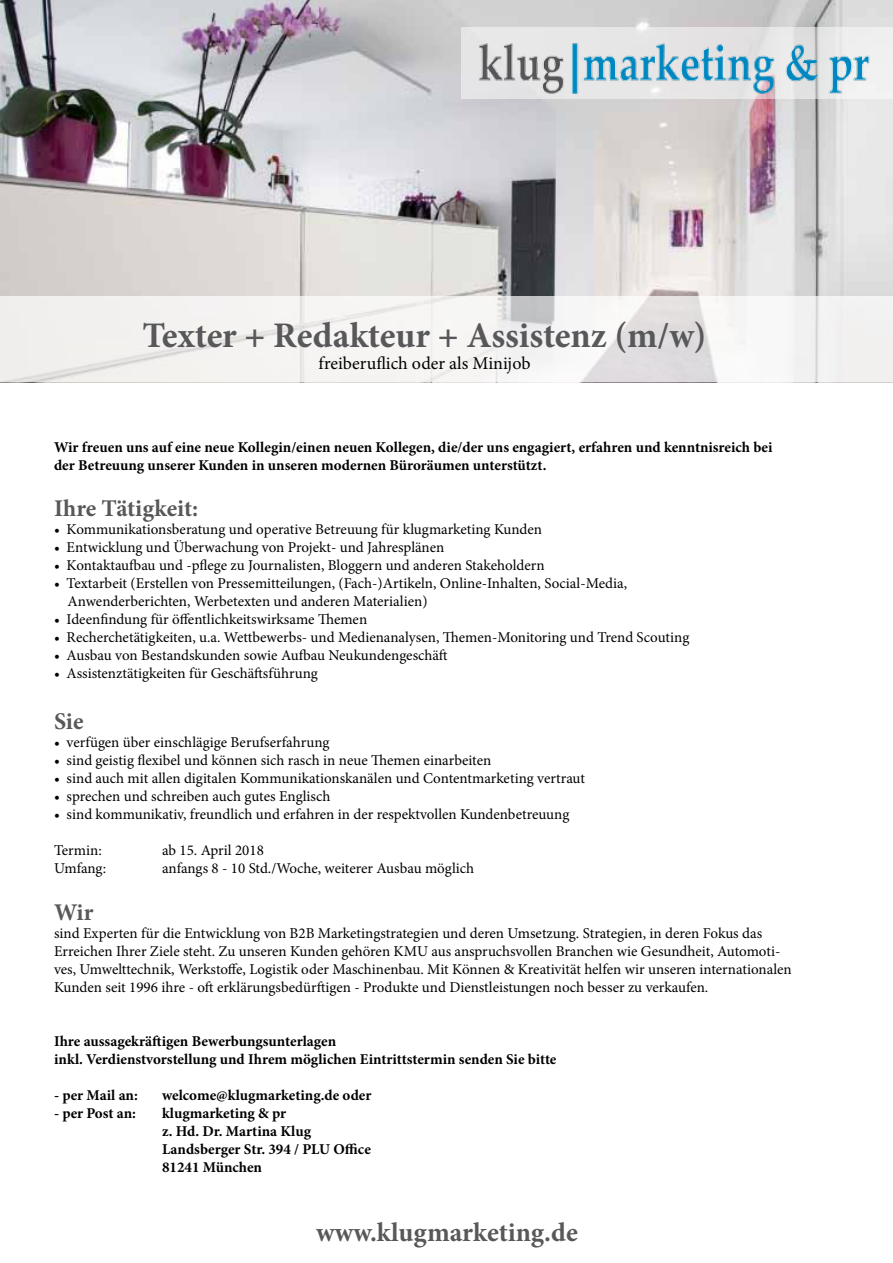
<style>
.page{position:relative;width:893px;height:1263px;background:#fff}
.page>*{position:absolute;margin:0;border:0;box-sizing:border-box;transform-origin:0 0}
.t1{font:700 36px "Minion Pro";letter-spacing:-.005em;color:#58585a}
.t2{font:700 27px "Minion Pro";color:#58585a}
.t3{font:700 24px "Minion Pro";letter-spacing:-.005em;color:#58585a}
.t4{font:18px "Minion Pro";color:#000}
.t5{font:15px/18px "Minion Pro";color:#000}
.t6{font:700 15px/18px "Minion Pro";color:#000}
</style>
<div class="page">
<img style="left:0;top:0;width:893px;height:383px">
<div style="left:461px;top:28px;width:432px;height:71px;background:#e7e6e7"></div>
<img style="left:479px;top:40px;width:395px;height:55px">
<svg style="left:0;top:297px;width:893px;height:85px;fill:#f3f2f2"></svg>
<h1 class="t1" style="left:143px;top:310px;width:566px">Texter + Redakteur + Assistenz (m/w)</h1>
<p class="t4" style="left:319px;top:351px;width:213px">freiberuflich oder als Minijob</p>
<p class="t6" style="left:54px;top:438px;width:720px">Wir freuen uns auf eine neue Kollegin/einen neuen Kollegen, die/der uns engagiert, erfahren und kenntnisreich bei der Betreuung unserer Kunden in unseren modernen Büroräumen unterstützt.</p>
<h3 class="t3" style="left:54px;top:492px;width:146px">Ihre Tätigkeit:</h3>
<p class="t5" style="left:54px;top:521px;width:490px">• Kommunikationsberatung und operative Betreuung für klugmarketing Kunden</p>
<p class="t5" style="left:54px;top:539px;width:392px">• Entwicklung und Überwachung von Projekt- und Jahresplänen</p>
<p class="t5" style="left:54px;top:557px;width:492px">• Kontaktaufbau und -pflege zu Journalisten, Bloggern und anderen Stakeholdern</p>
<p class="t5" style="left:68px;top:575px;width:561px;text-indent:-14px">• Textarbeit (Erstellen von Pressemitteilungen, (Fach-)Artikeln, Online-Inhalten, Social-Media,<br>Anwenderberichten, Werbetexten und anderen Materialien)</p>
<p class="t5" style="left:54px;top:611px;width:315px">• Ideenfindung für öffentlichkeitswirksame Themen</p>
<p class="t5" style="left:54px;top:629px;width:637px">• Recherchetätigkeiten, u.a. Wettbewerbs- und Medienanalysen, Themen-Monitoring und Trend Scouting</p>
<p class="t5" style="left:54px;top:647px;width:395px">• Ausbau von Bestandskunden sowie Aufbau Neukundengeschäft</p>
<p class="t5" style="left:54px;top:665px;width:265px">• Assistenztätigkeiten für Geschäftsführung</p>
<h3 class="t3" style="left:54px;top:704px;width:31px">Sie</h3>
<p class="t5" style="left:54px;top:733px;width:277px">• verfügen über einschlägige Berufserfahrung</p>
<p class="t5" style="left:54px;top:751px;width:439px">• sind geistig flexibel und können sich rasch in neue Themen einarbeiten</p>
<p class="t5" style="left:54px;top:769px;width:532px">• sind auch mit allen digitalen Kommunikationskanälen und Contentmarketing vertraut</p>
<p class="t5" style="left:54px;top:787px;width:278px">• sprechen und schreiben auch gutes Englisch</p>
<p class="t5" style="left:54px;top:805px;width:517px">• sind kommunikativ, freundlich und erfahren in der respektvollen Kundenbetreuung</p>
<p class="t5" style="left:54px;top:841px;width:49px">Termin:</p>
<p class="t5" style="left:162px;top:841px;width:103px">ab 15. April 2018</p>
<p class="t5" style="left:54px;top:859px;width:54px">Umfang:</p>
<p class="t5" style="left:162px;top:859px;width:314px">anfangs 8 - 10 Std./Woche, weiterer Ausbau möglich</p>
<h3 class="t3" style="left:54px;top:895px;width:41px">Wir</h3>
<p class="t5" style="left:54px;top:924px;width:739px">sind Experten für die Entwicklung von B2B Marketingstrategien und deren Umsetzung. Strategien, in deren Fokus das Erreichen Ihrer Ziele steht. Zu unseren Kunden gehören KMU aus anspruchsvollen Branchen wie Gesundheit, Automoti&shy;ves, Umwelttechnik, Werkstoffe, Logistik oder Maschinenbau. Mit Können &amp; Kreativität helfen wir unseren internationalen Kunden seit 1996 ihre - oft erklärungsbedürftigen - Produkte und Dienstleistungen noch besser zu verkaufen.</p>
<p class="t6" style="left:54px;top:1032px;width:504px">Ihre aussagekräftigen Bewerbungsunterlagen<br>inkl. Verdienstvorstellung und Ihrem möglichen Eintrittstermin senden Sie bitte</p>
<p class="t6" style="left:54px;top:1086px;width:85px">- per Mail an:</p>
<p class="t6" style="left:162px;top:1086px;width:211px">welcome@klugmarketing.de oder</p>
<p class="t6" style="left:54px;top:1104px;width:84px">- per Post an:</p>
<p class="t6" style="left:162px;top:1104px;width:210px">klugmarketing &amp; pr<br>z. Hd. Dr. Martina Klug<br>Landsberger Str. 394 / PLU Office<br>81241 München</p>
<h2 class="t2" style="left:316px;top:1213px;width:263px">www.klugmarketing.de</h2>
</div>
